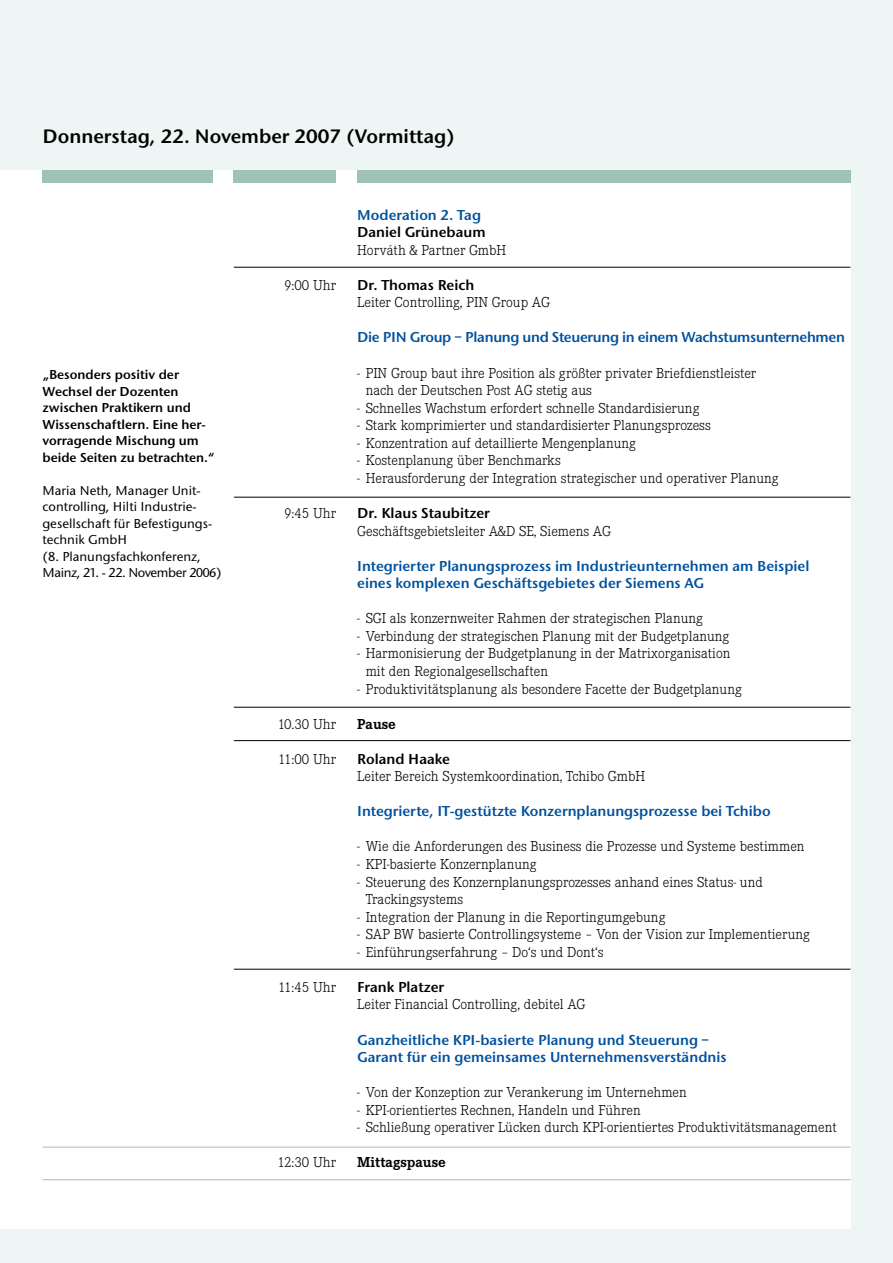
<style>
.page{position:relative;width:893px;height:1263px;background:#edf6f4}
.page>*{position:absolute;margin:0;border:0;box-sizing:border-box;transform-origin:0 0}
.t1{font:600 20.25px "Stone Sans EF";color:#000}
.t2{font:300 15px/17.5px "Corporate E";color:#000}
.t3{font:600 15px/17.5px "Stone Sans EF";color:#00519e}
.t4{font:600 15px "Stone Sans EF";color:#000}
.t5{font:600 15px "Stone Sans EF";letter-spacing:-.02em;color:#00519e}
.t6{font:700 15px "Corporate E";color:#000}
.t7{font:500 13.5px/16.5px "Stone Sans EF";color:#000}
.t8{font:600 13.5px/16.5px "Stone Sans EF";color:#000}
</style>
<div class="page">
<div style="left:0;top:170px;width:850px;height:1059px;background:#fff"></div>
<div style="left:43px;top:170px;width:170px;height:13px;background:#9ec2b3"></div>
<div style="left:234px;top:170px;width:102px;height:13px;background:#9ec2b3"></div>
<div style="left:357px;top:170px;width:493px;height:13px;background:#9ec2b3"></div>
<hr style="left:234px;top:267px;width:616px;height:1px;background:#000">
<hr style="left:234px;top:740px;width:616px;height:1px;background:#000">
<hr style="left:234px;top:707px;width:616px;height:1px;background:#000">
<hr style="left:234px;top:969px;width:616px;height:1px;background:#000">
<hr style="left:43px;top:1147px;width:807px;height:1px;background:#9ec2b3">
<hr style="left:43px;top:1179px;width:807px;height:1px;background:#9ec2b3">
<hr style="left:234px;top:497px;width:616px;height:1px;background:#000">
<h1 class="t1" style="left:43px;top:124px;width:414px">Donnerstag, 22. November 2007 (Vormittag)</h1>
<p class="t8" style="left:43px;top:366px;width:174px">„Besonders positiv der<br>Wechsel der Dozenten zwischen Praktikern und<br>Wissenschaftlern. Eine her&shy;vorragende Mischung um beide Seiten zu betrachten.“</p>
<p class="t7" style="left:43px;top:482px;width:181px">Maria Neth, Manager Unit&shy;controlling, Hilti Industrie&shy;gesellschaft für Befestigungs&shy;technik GmbH<br>(8. Planungsfachkonferenz,<br>Mainz, 21. - 22. November 2006)</p>
<p class="t2" style="left:284px;top:276px;width:53px">9:00 Uhr</p>
<p class="t2" style="left:284px;top:505px;width:53px">9:45 Uhr</p>
<p class="t2" style="left:278px;top:715px;width:60px">10.30 Uhr</p>
<p class="t2" style="left:278px;top:750px;width:59px">11:00 Uhr</p>
<p class="t2" style="left:278px;top:978px;width:59px">11:45 Uhr</p>
<p class="t2" style="left:277px;top:1154px;width:60px">12:30 Uhr</p>
<p class="t3" style="left:357px;top:206px;width:125px">Moderation 2. Tag</p>
<p class="t4" style="left:357px;top:223px;width:130px">Daniel Grünebaum</p>
<p class="t2" style="left:357px;top:241px;width:151px">Horváth &amp; Partner GmbH</p>
<p class="t4" style="left:357px;top:276px;width:119px">Dr. Thomas Reich</p>
<p class="t2" style="left:357px;top:294px;width:194px">Leiter Controlling, PIN Group AG</p>
<p class="t5" style="left:357px;top:329px;width:489px">Die PIN Group – Planung und Steuerung in einem Wachstumsunternehmen</p>
<p class="t2" style="left:366px;top:364px;width:392px;text-indent:-9px">- PIN Group baut ihre Position als größter privater Briefdienstleister nach der Deutschen Post AG stetig aus</p>
<p class="t2" style="left:357px;top:399px;width:344px">- Schnelles Wachstum erfordert schnelle Standardisierung</p>
<p class="t2" style="left:357px;top:417px;width:355px">- Stark komprimierter und standardisierter Planungsprozess</p>
<p class="t2" style="left:357px;top:434px;width:280px">- Konzentration auf detaillierte Mengenplanung</p>
<p class="t2" style="left:357px;top:452px;width:205px">- Kostenplanung über Benchmarks</p>
<p class="t2" style="left:357px;top:469px;width:423px">- Herausforderung der Integration strategischer und operativer Planung</p>
<p class="t4" style="left:357px;top:504px;width:134px">Dr. Klaus Staubitzer</p>
<p class="t2" style="left:357px;top:522px;width:255px">Geschäftsgebietsleiter A&amp;D SE, Siemens AG</p>
<p class="t3" style="left:357px;top:557px;width:454px">Integrierter Planungsprozess im Industrieunternehmen am Beispiel eines komplexen Geschäftsgebietes der Siemens AG</p>
<p class="t2" style="left:357px;top:610px;width:347px">- SGI als konzernweiter Rahmen der strategischen Planung</p>
<p class="t2" style="left:357px;top:627px;width:374px">- Verbindung der strategischen Planung mit der Budgetplanung</p>
<p class="t2" style="left:366px;top:645px;width:366px;text-indent:-9px">- Harmonisierung der Budgetplanung in der Matrixorganisation mit den Regionalgesellschaften</p>
<p class="t2" style="left:357px;top:680px;width:386px">- Produktivitätsplanung als besondere Facette der Budgetplanung</p>
<p class="t6" style="left:357px;top:715px;width:40px">Pause</p>
<p class="t4" style="left:357px;top:750px;width:94px">Roland Haake</p>
<p class="t2" style="left:357px;top:768px;width:290px">Leiter Bereich Systemkoordination, Tchibo GmbH</p>
<p class="t3" style="left:357px;top:802px;width:415px">Integrierte, IT-gestützte Konzernplanungsprozesse bei Tchibo</p>
<p class="t2" style="left:357px;top:838px;width:449px">- Wie die Anforderungen des Business die Prozesse und Systeme bestimmen</p>
<p class="t2" style="left:357px;top:856px;width:181px">- KPI-basierte Konzernplanung</p>
<p class="t2" style="left:366px;top:873px;width:399px;text-indent:-9px">- Steuerung des Konzernplanungsprozesses anhand eines Status- und<br>Trackingsystems</p>
<p class="t2" style="left:357px;top:908px;width:310px">- Integration der Planung in die Reportingumgebung</p>
<p class="t2" style="left:357px;top:926px;width:454px">- SAP BW basierte Controllingsysteme – Von der Vision zur Implementierung</p>
<p class="t2" style="left:357px;top:943px;width:248px">- Einführungserfahrung – Do‘s und Dont‘s</p>
<p class="t4" style="left:357px;top:978px;width:89px">Frank Platzer</p>
<p class="t2" style="left:357px;top:996px;width:230px">Leiter Financial Controlling, debitel AG</p>
<p class="t3" style="left:357px;top:1031px;width:371px">Ganzheitliche KPI-basierte Planung und Steuerung –<br>Garant für ein gemeinsames Unternehmensverständnis</p>
<p class="t2" style="left:357px;top:1084px;width:331px">- Von der Konzeption zur Verankerung im Unternehmen</p>
<p class="t2" style="left:357px;top:1101px;width:285px">- KPI-orientiertes Rechnen, Handeln und Führen</p>
<p class="t2" style="left:357px;top:1119px;width:481px">- Schließung operativer Lücken durch KPI-orientiertes Produktivitätsmanagement</p>
<p class="t6" style="left:357px;top:1154px;width:90px">Mittagspause</p>
</div>
